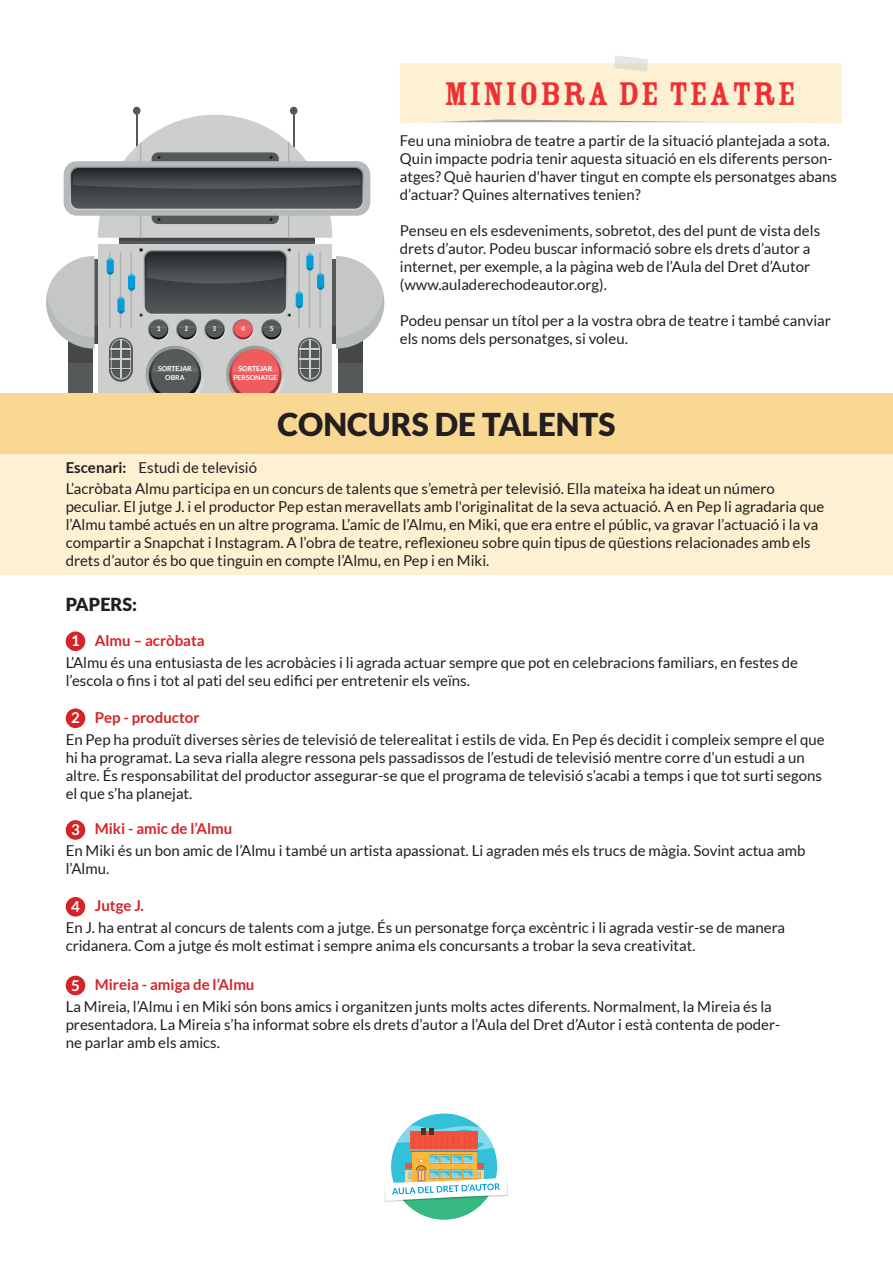
<style>
.page{position:relative;width:893px;height:1263px;background:#fff}
.page>*{position:absolute;margin:0;border:0;box-sizing:border-box;transform-origin:0 0}
.t1{font:36px "Rosewood Std Fill";letter-spacing:.03em;color:#ee3033}
.t2{font:900 31.5px "Lato";color:#231f20}
.t3{font:900 18px "Lato";color:#231f20}
.t4{font:15px/18px "Lato";color:#231f20}
.t5{font:700 15px "Lato";color:#d3242a}
.t6{font:700 15px "Lato";color:#fff}
.t7{font:700 6.9px/8.2px "Lato";color:#fff;text-align:center}
.s1{font-weight:700}
</style>
<div class="page">
<div style="left:66px;top:708px;width:19px;height:20px;background:#d3242a;border-radius:50%"></div>
<div style="left:66px;top:820px;width:19px;height:20px;background:#d3242a;border-radius:50%"></div>
<div style="left:66px;top:897px;width:19px;height:19px;background:#d3242a;border-radius:50%"></div>
<div style="left:66px;top:976px;width:19px;height:19px;background:#d3242a;border-radius:50%"></div>
<div style="left:0;top:393px;width:893px;height:62px;background:#f9d894"></div>
<div style="left:0;top:455px;width:893px;height:120px;background:#fef0d2"></div>
<div style="left:66px;top:631px;width:19px;height:20px;background:#d3242a;border-radius:50%"></div>
<div style="left:133px;top:107px;width:8px;height:8px;background:#56595a;border-radius:50%"></div>
<div style="left:290px;top:107px;width:7px;height:8px;background:#56595a;border-radius:50%"></div>
<div style="left:119px;top:238px;width:196px;height:6px;background:#56595a"></div>
<hr style="left:119px;top:238px;width:196px;height:3px;background:#000001">
<div style="left:98px;top:244px;width:234px;height:149px;background:#cdcfce"></div>
<div style="left:338px;top:329px;width:24px;height:64px;background:#56595a"></div>
<div style="left:338px;top:338px;width:24px;height:25px;background:#454748"></div>
<hr style="left:332px;top:259px;width:4px;height:85px;background:#56595a">
<hr style="left:332px;top:326px;width:4px;height:18px;background:#454748">
<svg style="left:336px;top:256px;width:49px;height:93px"></svg>
<div style="left:64px;top:161px;width:306px;height:55px;background:#b7baba;border-radius:13px"></div>
<svg style="left:107px;top:248px;width:217px;height:145px"></svg>
<svg style="left:70px;top:111px;width:294px;height:127px"></svg>
<div style="left:68px;top:329px;width:25px;height:64px;background:#56595a"></div>
<div style="left:68px;top:338px;width:25px;height:25px;background:#454748"></div>
<svg style="left:94px;top:259px;width:4px;height:67px"></svg>
<svg style="left:94px;top:326px;width:4px;height:18px"></svg>
<svg style="left:46px;top:256px;width:48px;height:93px"></svg>
<svg style="left:400px;top:55px;width:441px;height:68px;background:#fcf0d7"></svg>
<div style="left:391px;top:1113px;width:106px;height:106px;background:#32c1d9;border-radius:50%"></div>
<svg style="left:404px;top:1202px;width:80px;height:17px"></svg>
<svg style="left:385px;top:1126px;width:123px;height:76px"></svg>
<p class="t7" style="left:157px;top:325px;width:5px">1</p>
<p class="t7" style="left:185px;top:325px;width:5px">2</p>
<p class="t7" style="left:213px;top:325px;width:5px">3</p>
<p class="t7" style="left:241px;top:325px;width:5px">4</p>
<p class="t7" style="left:270px;top:325px;width:5px">5</p>
<p class="t7" style="left:158px;top:365px;width:35px">SORTEJAR<br>OBRA</p>
<p class="t7" style="left:233px;top:365px;width:46px">SORTEJAR<br>PERSONATGE</p>
<h1 class="t1" style="left:444px;top:74px;width:354px">MINIOBRA DE TEATRE</h1>
<p class="t4" style="left:400px;top:131px;width:438px">Feu una miniobra de teatre a partir de la situació plantejada a sota.<br>Quin impacte podria tenir aquesta situació en els diferents person&shy;atges? Què haurien d'haver tingut en compte els personatges abans d’actuar? Quines alternatives tenien?</p>
<p class="t4" style="left:400px;top:221px;width:422px">Penseu en els esdeveniments, sobretot, des del punt de vista dels drets d’autor. Podeu buscar informació sobre els drets d’autor a internet, per exemple, a la pàgina web de l’Aula del Dret d’Autor (www.auladerechodeautor.org).</p>
<p class="t4" style="left:400px;top:311px;width:432px">Podeu pensar un títol per a la vostra obra de teatre i també canviar els noms dels personatges, si voleu.</p>
<p class="t4" style="left:66px;top:459px;width:193px"><span class="s1">Escenari:</span> Estudi de televisió</p>
<h2 class="t2" style="left:277px;top:405px;width:340px">CONCURS DE TALENTS</h2>
<p class="t4" style="left:66px;top:479px;width:760px">L’acròbata Almu participa en un concurs de talents que s’emetrà per televisió. Ella mateixa ha ideat un número peculiar. El jutge J. i el productor Pep estan meravellats amb l'originalitat de la seva actuació. A en Pep li agradaria que l’Almu també actués en un altre programa. L’amic de l’Almu, en Miki, que era entre el públic, va gravar l’actuació i la va compartir a Snapchat i Instagram. A l’obra de teatre, reflexioneu sobre quin tipus de qüestions relacionades amb els drets d’autor és bo que tinguin en compte l’Almu, en Pep i en Miki.</p>
<p class="t3" style="left:66px;top:594px;width:73px">PAPERS:</p>
<p class="t5" style="left:95px;top:631px;width:111px">Almu – acròbata</p>
<p class="t6" style="left:71px;top:632px;width:10px">1</p>
<p class="t4" style="left:66px;top:653px;width:734px">L’Almu és una entusiasta de les acrobàcies i li agrada actuar sempre que pot en celebracions familiars, en festes de l’escola o fins i tot al pati del seu edifici per entretenir els veïns.</p>
<p class="t6" style="left:71px;top:709px;width:10px">2</p>
<p class="t5" style="left:95px;top:708px;width:106px">Pep - productor</p>
<p class="t4" style="left:66px;top:730px;width:760px">En Pep ha produït diverses sèries de televisió de telerealitat i estils de vida. En Pep és decidit i compleix sempre el que hi ha programat. La seva rialla alegre ressona pels passadissos de l’estudi de televisió mentre corre d’un estudi a un altre. És responsabilitat del productor assegurar-se que el programa de televisió s’acabi a temps i que tot surti segons el que s’ha planejat.</p>
<p class="t6" style="left:71px;top:821px;width:10px">3</p>
<p class="t5" style="left:95px;top:820px;width:139px">Miki - amic de l’Almu</p>
<p class="t4" style="left:66px;top:842px;width:741px">En Miki és un bon amic de l’Almu i també un artista apassionat. Li agraden més els trucs de màgia. Sovint actua amb l’Almu.</p>
<p class="t6" style="left:71px;top:898px;width:10px">4</p>
<p class="t5" style="left:95px;top:897px;width:51px">Jutge J.</p>
<p class="t4" style="left:66px;top:919px;width:721px">En J. ha entrat al concurs de talents com a jutge. És un personatge força excèntric i li agrada vestir-se de manera cridanera. Com a jutge és molt estimat i sempre anima els concursants a trobar la seva creativitat.</p>
<p class="t5" style="left:95px;top:976px;width:161px">Mireia - amiga de l’Almu</p>
<p class="t4" style="left:66px;top:997px;width:716px">La Mireia, l’Almu i en Miki són bons amics i organitzen junts molts actes diferents. Normalment, la Mireia és la presentadora. La Mireia s’ha informat sobre els drets d’autor a l’Aula del Dret d’Autor i està contenta de poder&shy;ne parlar amb els amics.</p>
<p class="t6" style="left:71px;top:976px;width:10px">5</p>
</div>
